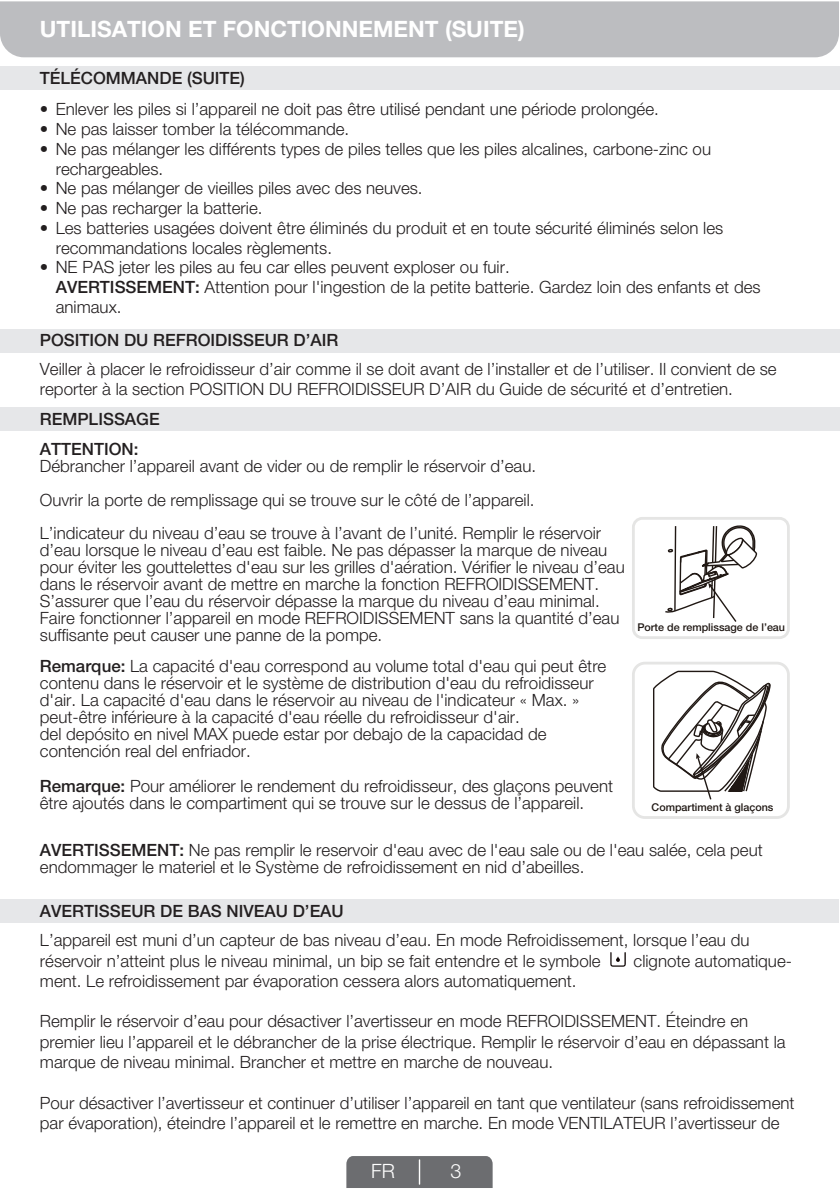
<style>
.page{position:relative;width:840px;height:1190px;background:#fff}
.page>*{position:absolute;margin:0;border:0;box-sizing:border-box;transform-origin:0 0}
.t1{font:700 22.6px "Helvetica Neue LT Std";color:#fff}
.t2{font:300 19.8px "Helvetica Neue LT Pro";color:#fff}
.t3{font:300 17px/17px "Helvetica Neue LT Pro";color:#231f20}
.t4{font:500 17px "Helvetica Neue LT Pro";color:#231f20}
.t5{font:500 10.8px "Helvetica Neue LT Pro";color:#201814}
.s1{font-weight:500}
</style>
<div class="page">
<div style="left:0;top:1px;width:839px;height:56px;background:#bcbdc0"></div>
<div style="left:0;top:407px;width:839px;height:24px;background:#e6e7e9"></div>
<div style="left:0;top:329px;width:839px;height:24px;background:#e6e7e9"></div>
<div style="left:632px;top:517px;width:158px;height:122px;border:3px solid #e5e5e4;border-radius:9px"></div>
<svg style="left:664px;top:517px;width:94px;height:105px"></svg>
<div style="left:632px;top:662px;width:158px;height:157px;border:3px solid #e5e5e4;border-radius:12px"></div>
<svg style="left:653px;top:670px;width:118px;height:130px"></svg>
<div style="left:0;top:899px;width:839px;height:24px;background:#e6e7e9"></div>
<div style="left:0;top:66px;width:839px;height:24px;background:#e6e7e9"></div>
<svg style="left:610px;top:952px;width:16px;height:15px"></svg>
<div style="left:346px;top:1156px;width:147px;height:32px;background:#6c6d70"></div>
<h1 class="t1" style="left:40px;top:16px;width:486px">UTILISATION ET FONCTIONNEMENT (SUITE)</h1>
<p class="t4" style="left:40px;top:72px;width:207px">TÉLÉCOMMANDE (SUITE)</p>
<p class="t3" style="left:56px;top:101px;width:706px;line-height:19.8px">Enlever les piles si l’appareil ne doit pas être utilisé pendant une période prolongée.<br>Ne pas laisser tomber la télécommande.<br>Ne pas mélanger les différents types de piles telles que les piles alcalines, carbone-zinc ou rechargeables.<br>Ne pas mélanger de vieilles piles avec des neuves.<br>Ne pas recharger la batterie.<br>Les batteries usagées doivent être éliminés du produit et en toute sécurité éliminés selon les recommandations locales règlements.<br>NE PAS jeter les piles au feu car elles peuvent exploser ou fuir.<br><span class="s1">AVERTISSEMENT:</span> Attention pour l'ingestion de la petite batterie. Gardez loin des enfants et des animaux.</p>
<p class="t4" style="left:40px;top:334px;width:300px">POSITION DU REFROIDISSEUR D’AIR</p>
<p class="t3" style="left:40px;top:360px;width:738px;line-height:20.2px">Veiller à placer le refroidisseur d’air comme il se doit avant de l’installer et de l’utiliser. Il convient de se reporter à la section POSITION DU REFROIDISSEUR D’AIR du Guide de sécurité et d’entretien.</p>
<p class="t4" style="left:40px;top:413px;width:121px">REMPLISSAGE</p>
<p class="t4" style="left:40px;top:443px;width:100px">ATTENTION:</p>
<p class="t3" style="left:40px;top:450px;width:563px;line-height:33.8px">Débrancher l’appareil avant de vider ou de remplir le réservoir d’eau.<br>Ouvrir la porte de remplissage qui se trouve sur le côté de l’appareil.<br>L’indicateur du niveau d’eau se trouve à l’avant de l’unité. Remplir le réservoir</p>
<p class="t3" style="left:40px;top:543px;width:586px">d’eau lorsque le niveau d’eau est faible. Ne pas dépasser la marque de niveau pour éviter les gouttelettes d'eau sur les grilles d'aération. Vérifier le niveau d’eau dans le réservoir avant de mettre en marche la fonction REFROIDISSEMENT.<br>S’assurer que l’eau du réservoir dépasse la marque du niveau d’eau minimal.<br>Faire fonctionner l’appareil en mode REFROIDISSEMENT sans la quantité d’eau suffisante peut causer une panne de la pompe.</p>
<p class="t3" style="left:40px;top:659px;width:568px"><span class="s1">Remarque:</span> La capacité d'eau correspond au volume total d'eau qui peut être contenu dans le réservoir et le système de distribution d'eau du refroidisseur d'air. La capacité d'eau dans le réservoir au niveau de l'indicateur « Max. » peut-être inférieure à la capacité d'eau réelle du refroidisseur d'air.<br>del depósito en nivel MAX puede estar por debajo de la capacidad de contención real del enfriador.</p>
<p class="t3" style="left:40px;top:779px;width:575px"><span class="s1">Remarque:</span> Pour améliorer le rendement du refroidisseur, des glaçons peuvent être ajoutés dans le compartiment qui se trouve sur le dessus de l’appareil.</p>
<p class="t5" style="left:637px;top:623px;width:149px">Porte de remplissage de l’eau</p>
<p class="t5" style="left:652px;top:804px;width:123px">Compartiment à glaçons</p>
<p class="t3" style="left:40px;top:843px;width:724px"><span class="s1">AVERTISSEMENT:</span> Ne pas remplir le reservoir d'eau avec de l'eau sale ou de l'eau salée, cela peut endommager le materiel et le Système de refroidissement en nid d’abeilles.</p>
<p class="t4" style="left:40px;top:905px;width:305px">AVERTISSEUR DE BAS NIVEAU D’EAU</p>
<p class="t3" style="left:40px;top:932px;width:711px;line-height:20.2px">L’appareil est muni d’un capteur de bas niveau d’eau. En mode Refroidissement, lorsque l’eau du réservoir n’atteint plus le niveau minimal, un bip se fait entendre et le symbole</p>
<p class="t3" style="left:634px;top:953px;width:160px">clignote automatique-</p>
<p class="t3" style="left:40px;top:974px;width:538px">ment. Le refroidissement par évaporation cessera alors automatiquement.</p>
<p class="t3" style="left:40px;top:1013px;width:747px;line-height:20.2px">Remplir le réservoir d’eau pour désactiver l’avertisseur en mode REFROIDISSEMENT. Éteindre en premier lieu l’appareil et le débrancher de la prise électrique. Remplir le réservoir d’eau en dépassant la marque de niveau minimal. Brancher et mettre en marche de nouveau.</p>
<p class="t3" style="left:40px;top:1094px;width:756px;line-height:20.2px">Pour désactiver l’avertisseur et continuer d’utiliser l’appareil en tant que ventilateur (sans refroidissement par évaporation), éteindre l’appareil et le remettre en marche. En mode VENTILATEUR l’avertisseur de</p>
<p class="t2" style="left:371px;top:1164px;width:25px">FR</p>
<p class="t2" style="left:451px;top:1164px;width:12px">3</p>
</div>
